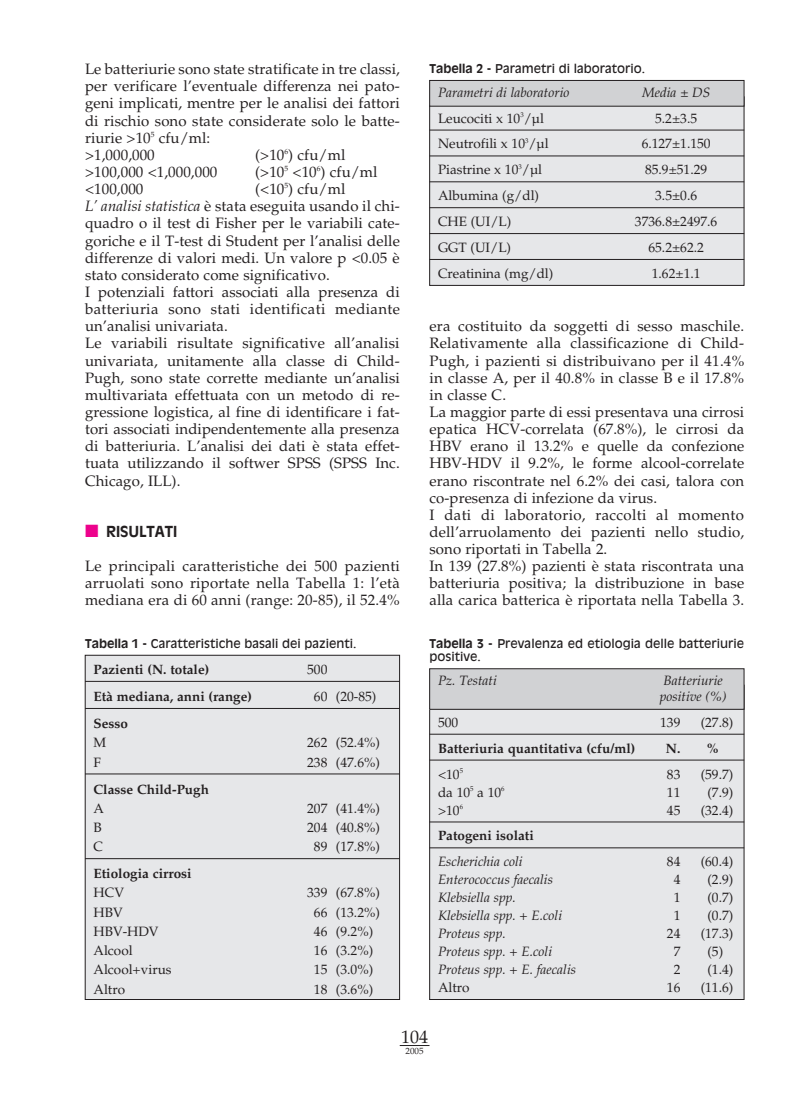
<style>
.page{position:relative;width:808px;height:1106px;background:#fff}
.page>*{position:absolute;margin:0;border:0;box-sizing:border-box;transform-origin:0 0}
.t1{font:18px "Palatino";color:#231f20}
.t2{font:15px/17.1px "Palatino";letter-spacing:.005em;color:#231f20}
.t3{font:700 15px "Antique Olive";letter-spacing:-.005em;color:#231f20}
.t4{font:13.5px "Palatino";color:#231f20}
.t5{font:italic 13.5px/15.8px "Palatino";color:#231f20}
.t6{font:700 13.5px "Palatino";color:#231f20}
.t7{font:12px/13.5px "Antique Olive";color:#231f20}
.t8{font:9px "Palatino";color:#231f20}
.s1{font-style:italic}
.s2{color:#ed028c}
.s3{font-weight:700}
</style>
<div class="page">
<svg style="left:400px;top:1045px;width:29px;height:1px"></svg>
<div style="left:85px;top:655px;width:314px;height:344px;background:#e6e7e9"></div>
<div style="left:85px;top:655px;width:315px;height:344px;border:1px solid #231f20"></div>
<hr style="left:85px;top:681px;width:315px;height:1px;background:#231f20">
<hr style="left:85px;top:708px;width:315px;height:1px;background:#231f20">
<hr style="left:85px;top:773px;width:315px;height:1px;background:#231f20">
<hr style="left:85px;top:858px;width:315px;height:1px;background:#231f20">
<div style="left:430px;top:97px;width:314px;height:188px;background:#e6e7e9"></div>
<div style="left:430px;top:81px;width:314px;height:25px;background:#d1d2d4"></div>
<div style="left:429px;top:80px;width:315px;height:26px;border:1px solid #231f20"></div>
<hr style="left:429px;top:130px;width:315px;height:1px;background:#231f20">
<hr style="left:429px;top:156px;width:315px;height:1px;background:#231f20">
<hr style="left:429px;top:181px;width:315px;height:1px;background:#231f20">
<hr style="left:429px;top:207px;width:315px;height:1px;background:#231f20">
<hr style="left:429px;top:233px;width:315px;height:1px;background:#231f20">
<hr style="left:429px;top:259px;width:315px;height:1px;background:#231f20">
<div style="left:430px;top:685px;width:314px;height:314px;background:#e6e7e9"></div>
<div style="left:430px;top:669px;width:314px;height:40px;background:#d1d2d4"></div>
<div style="left:429px;top:668px;width:315px;height:41px;border:1px solid #231f20"></div>
<hr style="left:429px;top:734px;width:315px;height:1px;background:#231f20">
<hr style="left:429px;top:759px;width:315px;height:1px;background:#231f20">
<hr style="left:429px;top:821px;width:315px;height:1px;background:#231f20">
<hr style="left:429px;top:847px;width:315px;height:1px;background:#231f20">
<p class="t2" style="left:85px;top:62px;width:316px">Le batteriurie sono state stratificate in tre classi, per verificare l’eventuale differenza nei pato&shy;geni implicati, mentre per le analisi dei fattori di rischio sono state considerate solo le batte&shy;riurie &gt;10<sup>5</sup> cfu/ml:<br>&gt;1,000,000</p>
<p class="t2" style="left:255px;top:148px;width:92px">(&gt;10<sup>6</sup>) cfu/ml</p>
<p class="t2" style="left:85px;top:165px;width:134px">&gt;100,000 &lt;1,000,000</p>
<p class="t2" style="left:255px;top:165px;width:124px">(&gt;10<sup>5</sup> &lt;10<sup>6</sup>) cfu/ml</p>
<p class="t2" style="left:85px;top:182px;width:60px">&lt;100,000</p>
<p class="t2" style="left:85px;top:182px;width:316px;text-indent:170px">(&lt;10<sup>5</sup>) cfu/ml<br><span class="s1">L’ analisi statistica</span> è stata eseguita usando il chi&shy;quadro o il test di Fisher per le variabili cate&shy;goriche e il T-test di Student per l’analisi delle differenze di valori medi. Un valore p &lt;0.05 è stato considerato come significativo.<br>I potenziali fattori associati alla presenza di batteriuria sono stati identificati mediante un’analisi univariata.<br>Le variabili risultate significative all’analisi univariata, unitamente alla classe di Child-Pugh, sono state corrette mediante un’analisi multivariata effettuata con un metodo di re&shy;gressione logistica, al fine di identificare i fat&shy;tori associati indipendentemente alla presenza di batteriuria. L’analisi dei dati è stata effet&shy;tuata utilizzando il softwer SPSS (SPSS Inc.<br>Chicago, ILL).</p>
<p class="t3" style="left:85px;top:525px;width:94px"><span class="s2">■</span> RISULTATI</p>
<p class="t2" style="left:85px;top:559px;width:316px;text-align:justify">Le principali caratteristiche dei 500 pazienti arruolati sono riportate nella Tabella 1: l’età mediana era di 60 anni (range: 20-85), il 52.4%</p>
<p class="t7" style="left:85px;top:637px;width:273px"><span class="s3">Tabella 1 -</span> Caratteristiche basali dei pazienti.</p>
<p class="t6" style="left:94px;top:664px;width:117px">Pazienti (N. totale)</p>
<p class="t4" style="left:307px;top:664px;width:22px">500</p>
<p class="t6" style="left:94px;top:691px;width:160px">Età mediana, anni (range)</p>
<p class="t4" style="left:314px;top:691px;width:64px">60 (20-85)</p>
<p class="t6" style="left:94px;top:718px;width:36px">Sesso</p>
<p class="t4" style="left:94px;top:737px;width:14px">M</p>
<p class="t4" style="left:307px;top:737px;width:74px">262 (52.4%)</p>
<p class="t4" style="left:94px;top:756px;width:9px">F</p>
<p class="t4" style="left:307px;top:756px;width:74px">238 (47.6%)</p>
<p class="t6" style="left:94px;top:784px;width:117px">Classe Child-Pugh</p>
<p class="t4" style="left:94px;top:803px;width:12px">A</p>
<p class="t4" style="left:307px;top:803px;width:74px">207 (41.4%)</p>
<p class="t4" style="left:94px;top:822px;width:10px">B</p>
<p class="t4" style="left:307px;top:822px;width:74px">204 (40.8%)</p>
<p class="t4" style="left:94px;top:841px;width:11px">C</p>
<p class="t4" style="left:314px;top:841px;width:67px">89 (17.8%)</p>
<p class="t6" style="left:94px;top:868px;width:100px">Etiologia cirrosi</p>
<p class="t4" style="left:94px;top:887px;width:32px">HCV</p>
<p class="t4" style="left:307px;top:887px;width:74px">339 (67.8%)</p>
<p class="t4" style="left:94px;top:906px;width:31px">HBV</p>
<p class="t4" style="left:314px;top:906px;width:67px">66 (13.2%)</p>
<p class="t4" style="left:94px;top:926px;width:67px">HBV-HDV</p>
<p class="t4" style="left:314px;top:926px;width:61px">46 (9.2%)</p>
<p class="t4" style="left:94px;top:945px;width:41px">Alcool</p>
<p class="t4" style="left:314px;top:945px;width:61px">16 (3.2%)</p>
<p class="t4" style="left:94px;top:964px;width:80px">Alcool+virus</p>
<p class="t4" style="left:314px;top:964px;width:61px">15 (3.0%)</p>
<p class="t4" style="left:94px;top:983px;width:33px">Altro</p>
<p class="t4" style="left:314px;top:983px;width:61px">18 (3.6%)</p>
<p class="t7" style="left:429px;top:63px;width:217px"><span class="s3">Tabella 2 -</span> Parametri di laboratorio.</p>
<p class="t5" style="left:438px;top:86px;width:133px">Parametri di laboratorio</p>
<p class="t5" style="left:642px;top:86px;width:70px">Media ± DS</p>
<p class="t4" style="left:438px;top:113px;width:107px">Leucociti x 10<sup>3</sup>/µl</p>
<p class="t4" style="left:655px;top:113px;width:43px">5.2±3.5</p>
<p class="t4" style="left:438px;top:139px;width:112px">Neutrofili x 10<sup>3</sup>/µl</p>
<p class="t4" style="left:642px;top:139px;width:70px">6.127±1.150</p>
<p class="t4" style="left:438px;top:164px;width:106px">Piastrine x 10<sup>3</sup>/µl</p>
<p class="t4" style="left:645px;top:164px;width:64px">85.9±51.29</p>
<p class="t4" style="left:438px;top:190px;width:103px">Albumina (g/dl)</p>
<p class="t4" style="left:655px;top:190px;width:43px">3.5±0.6</p>
<p class="t4" style="left:438px;top:216px;width:75px">CHE (UI/L)</p>
<p class="t4" style="left:635px;top:216px;width:84px">3736.8±2497.6</p>
<p class="t4" style="left:438px;top:242px;width:75px">GGT (UI/L)</p>
<p class="t4" style="left:648px;top:242px;width:57px">65.2±62.2</p>
<p class="t4" style="left:438px;top:268px;width:117px">Creatinina (mg/dl)</p>
<p class="t4" style="left:652px;top:268px;width:50px">1.62±1.1</p>
<p class="t2" style="left:429px;top:319px;width:316px">era costituito da soggetti di sesso maschile.<br>Relativamente alla classificazione di Child-Pugh, i pazienti si distribuivano per il 41.4% in classe A, per il 40.8% in classe B e il 17.8% in classe C.<br>La maggior parte di essi presentava una cirrosi epatica HCV-correlata (67.8%), le cirrosi da HBV erano il 13.2% e quelle da confezione HBV-HDV il 9.2%, le forme alcool-correlate erano riscontrate nel 6.2% dei casi, talora con co-presenza di infezione da virus.<br>I dati di laboratorio, raccolti al momento dell’arruolamento dei pazienti nello studio, sono riportati in Tabella 2.<br>In 139 (27.8%) pazienti è stata riscontrata una batteriuria positiva; la distribuzione in base alla carica batterica è riportata nella Tabella 3.</p>
<p class="t7" style="left:429px;top:637px;width:316px"><span class="s3">Tabella 3 -</span> Prevalenza ed etiologia delle batteriurie positive.</p>
<p class="t5" style="left:438px;top:674px;width:60px">Pz. Testati</p>
<p class="t5" style="left:660px;top:674px;width:68px">Batteriurie positive (%)</p>
<p class="t4" style="left:438px;top:717px;width:22px">500</p>
<p class="t4" style="left:660px;top:717px;width:22px">139</p>
<p class="t4" style="left:701px;top:717px;width:34px">(27.8)</p>
<p class="t6" style="left:438px;top:743px;width:199px">Batteriuria quantitativa (cfu/ml)</p>
<p class="t6" style="left:666px;top:743px;width:54px">N. %</p>
<p class="t4" style="left:438px;top:768px;width:27px">&lt;10<sup>5</sup></p>
<p class="t4" style="left:667px;top:768px;width:15px">83</p>
<p class="t4" style="left:701px;top:768px;width:34px">(59.7)</p>
<p class="t4" style="left:438px;top:786px;width:68px">da 10<sup>5</sup> a 10<sup>6</sup></p>
<p class="t4" style="left:667px;top:786px;width:15px">11</p>
<p class="t4" style="left:707px;top:786px;width:27px">(7.9)</p>
<p class="t4" style="left:438px;top:804px;width:27px">&gt;10<sup>6</sup></p>
<p class="t4" style="left:667px;top:804px;width:15px">45</p>
<p class="t4" style="left:701px;top:804px;width:34px">(32.4)</p>
<p class="t6" style="left:438px;top:830px;width:97px">Patogeni isolati</p>
<p class="t5" style="left:438px;top:855px;width:86px">Escherichia coli</p>
<p class="t4" style="left:667px;top:856px;width:15px">84</p>
<p class="t4" style="left:701px;top:856px;width:34px">(60.4)</p>
<p class="t5" style="left:438px;top:873px;width:116px">Enterococcus faecalis</p>
<p class="t4" style="left:674px;top:874px;width:8px">4</p>
<p class="t4" style="left:707px;top:874px;width:27px">(2.9)</p>
<p class="t5" style="left:438px;top:891px;width:79px">Klebsiella spp.</p>
<p class="t4" style="left:674px;top:892px;width:8px">1</p>
<p class="t4" style="left:707px;top:892px;width:27px">(0.7)</p>
<p class="t5" style="left:438px;top:909px;width:126px">Klebsiella spp. + E.coli</p>
<p class="t4" style="left:674px;top:910px;width:8px">1</p>
<p class="t4" style="left:707px;top:910px;width:27px">(0.7)</p>
<p class="t5" style="left:438px;top:927px;width:69px">Proteus spp.</p>
<p class="t4" style="left:667px;top:928px;width:15px">24</p>
<p class="t4" style="left:701px;top:928px;width:34px">(17.3)</p>
<p class="t5" style="left:438px;top:945px;width:116px">Proteus spp. + E.coli</p>
<p class="t4" style="left:674px;top:946px;width:8px">7</p>
<p class="t4" style="left:707px;top:946px;width:17px">(5)</p>
<p class="t5" style="left:438px;top:963px;width:140px">Proteus spp. + E. faecalis</p>
<p class="t4" style="left:674px;top:964px;width:8px">2</p>
<p class="t4" style="left:707px;top:964px;width:27px">(1.4)</p>
<p class="t4" style="left:438px;top:982px;width:33px">Altro</p>
<p class="t4" style="left:667px;top:982px;width:15px">16</p>
<p class="t4" style="left:701px;top:982px;width:34px">(11.6)</p>
<p class="t1" style="left:401px;top:1030px;width:28px">104</p>
<p class="t8" style="left:406px;top:1047px;width:19px">2005</p>
</div>
